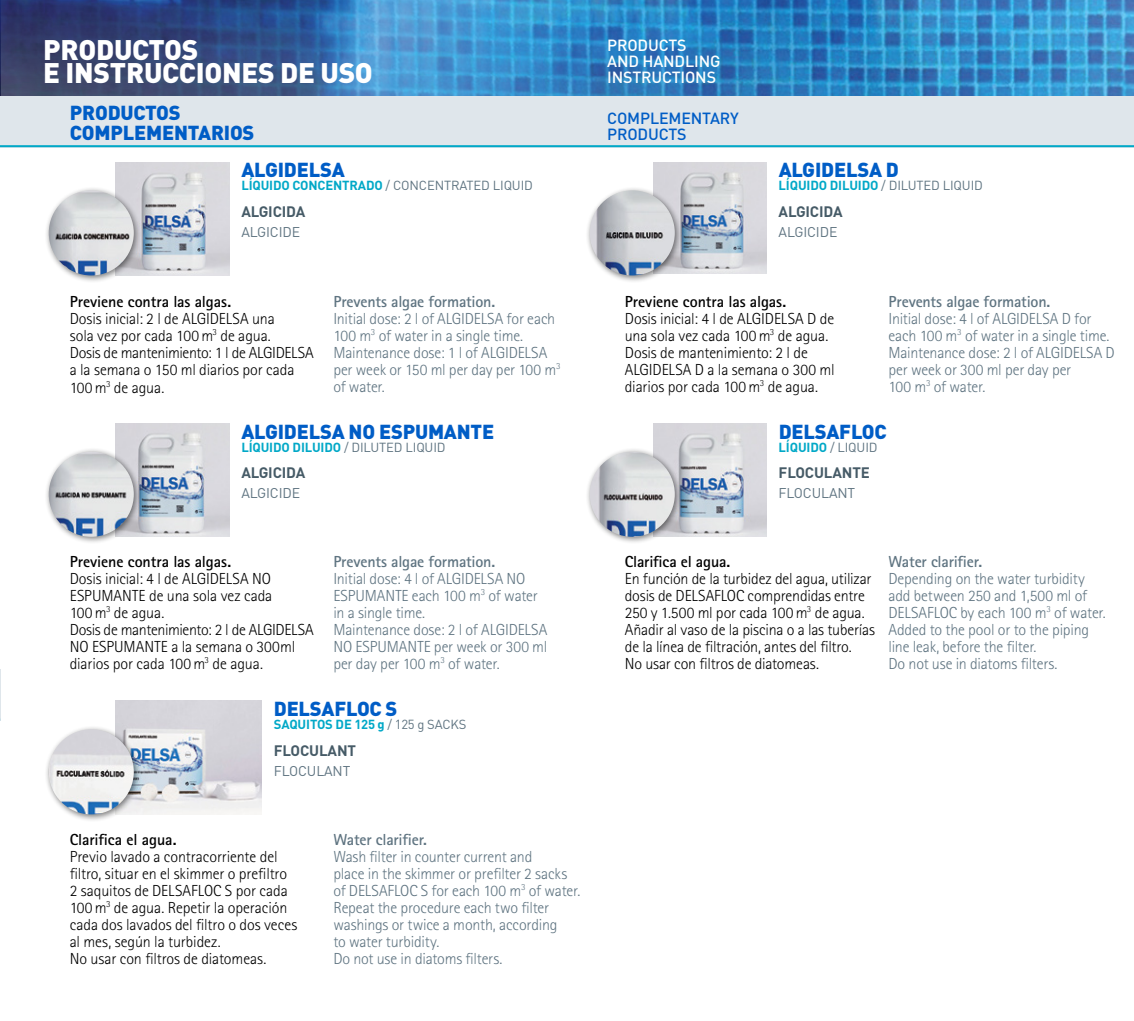
<style>
.page{position:relative;width:1134px;height:1021px;background:#fff}
.page>*{position:absolute;margin:0;border:0;box-sizing:border-box;transform-origin:0 0}
.t1{font:900 28px "DIN Pro";color:#fff}
.t2{font:900 20px "DIN Pro";color:#005dc6}
.t3{font:300 16px/17px "Rotis Sans Serif Std";letter-spacing:-.01em;color:#000}
.t4{font:300 16px/17px "Rotis Sans Serif Std";letter-spacing:-.01em;color:#5f7481}
.t5{font:700 16px "Rotis Sans Serif Std";letter-spacing:-.005em;color:#000}
.t6{font:700 16px "Rotis Sans Serif Std";letter-spacing:-.015em;color:#5f7481}
.t7{font:500 16px/16px "DIN Pro";letter-spacing:-.01em;color:#fff}
.t8{font:500 16px "DIN Pro";color:#005dc6}
.t9{font:700 15px "DIN Pro";letter-spacing:-.01em;color:#465b67}
.t10{font:14px "DIN Pro";letter-spacing:-.01em;color:#5f7481}
.t11{font:700 13px "DIN Pro";letter-spacing:-.01em;color:#00a8c7}
.t12{font:13px "DIN Pro";color:#5f7481}
.s1{font-weight:400;color:#5f7481}
</style>
<div class="page">
<img style="left:116px;top:701px;width:146px;height:113px">
<hr style="left:0;top:669px;width:1px;height:51px;background:#dfe6eb">
<img style="left:116px;top:162px;width:113px;height:113px">
<img style="left:653px;top:423px;width:113px;height:114px">
<img style="left:653px;top:162px;width:113px;height:112px">
<img style="left:116px;top:423px;width:113px;height:114px">
<img style="left:0;top:0;width:1134px;height:96px">
<div style="left:0;top:96px;width:1134px;height:51px;background:#dfe6eb"></div>
<hr style="left:0;top:145px;width:1134px;height:2px;background:#00a8c7">
<div style="left:44px;top:186px;width:97px;height:97px;background:#000;opacity:.5"></div>
<img style="left:49px;top:190px;width:85px;height:85px;border-radius:43px">
<div style="left:44px;top:447px;width:97px;height:97px;background:#000;opacity:.5"></div>
<img style="left:49px;top:451px;width:85px;height:86px;border-radius:43px">
<div style="left:44px;top:724px;width:97px;height:98px;background:#000;opacity:.5"></div>
<img style="left:49px;top:729px;width:85px;height:85px;border-radius:43px">
<div style="left:585px;top:447px;width:97px;height:97px;background:#000;opacity:.5"></div>
<img style="left:590px;top:451px;width:85px;height:86px;border-radius:43px">
<div style="left:585px;top:186px;width:97px;height:97px;background:#000;opacity:.5"></div>
<img style="left:590px;top:190px;width:85px;height:85px;border-radius:43px">
<h1 class="t1" style="left:43px;top:31px;width:19px">PRODU</h1>
<h1 class="t1" style="left:132px;top:31px;width:34px">CTOS</h1>
<h1 class="t1" style="left:43px;top:54px;width:39px">E INSTRU</h1>
<h1 class="t1" style="left:162px;top:54px;width:50px">CCIONES</h1>
<h1 class="t1" style="left:280px;top:54px;width:58px">DE USO</h1>
<p class="t2" style="left:70px;top:99px;width:14px">PRODU</p>
<p class="t2" style="left:134px;top:99px;width:24px">CTOS</p>
<p class="t2" style="left:70px;top:119px;width:26px">COMPLEMENTARIOS</p>
<p class="t2" style="left:241px;top:156px;width:13px">ALGIDELSA</p>
<p class="t11" style="left:241px;top:177px;width:177px">LÍQUIDO CONCENTRADO <span class="s1">/ CONCENTRATE</span></p>
<p class="t12" style="left:481px;top:177px;width:53px">D LIQUID</p>
<p class="t9" style="left:241px;top:201px;width:9px">ALGI</p>
<p class="t9" style="left:273px;top:201px;width:18px">CIDA</p>
<p class="t10" style="left:241px;top:222px;width:60px">ALGICIDE</p>
<p class="t5" style="left:70px;top:291px;width:163px">Previene contra las algas.</p>
<p class="t3" style="left:70px;top:310px;width:245px">Dosis inicial: 2 l de ALGIDELSA una<br>sola vez por cada 100 m<sup>3</sup> de agua.<br>Dosis de mantenimiento: 1 l de ALGIDELSA a la semana o 150 ml diarios por cada<br>100 m<sup>3</sup> de agua.</p>
<p class="t6" style="left:333px;top:291px;width:164px">Prevents algae formation.</p>
<p class="t4" style="left:333px;top:310px;width:229px">Initial dose: 2 l of ALGIDELSA for each<br>100 m<sup>3</sup> of water in a single time.<br>Maintenance dose: 1 l of ALGIDELSA per week or 150 ml per day per 100 m<sup>3 </sup>of water.</p>
<p class="t2" style="left:241px;top:418px;width:13px">ALGIDELSA</p>
<p class="t2" style="left:349px;top:418px;width:44px">NO ESPUMANTE</p>
<p class="t11" style="left:241px;top:438px;width:206px">LÍQUIDO DILUIDO <span class="s1">/ DILUTED LIQUI D</span></p>
<p class="t9" style="left:241px;top:462px;width:9px">ALGI</p>
<p class="t9" style="left:273px;top:462px;width:18px">CIDA</p>
<p class="t10" style="left:241px;top:483px;width:60px">ALGICIDE</p>
<p class="t5" style="left:70px;top:551px;width:163px">Previene contra las algas.</p>
<p class="t3" style="left:70px;top:570px;width:245px">Dosis inicial: 4 l de ALGIDELSA NO<br>ESPUMANTE de una sola vez cada<br>100 m<sup>3</sup> de agua.<br>Dosis de mantenimiento: 2 l de ALGIDELSA<br>NO ESPUMANTE a la semana o 300ml diarios por cada 100 m<sup>3</sup> de agua.</p>
<p class="t6" style="left:333px;top:551px;width:164px">Prevents algae formation.</p>
<p class="t4" style="left:333px;top:570px;width:215px">Initial dose: 4 l of ALGIDELSA NO<br>ESPUMANTE each 100 m<sup>3</sup> of water in a single time.<br>Maintenance dose: 2 l of ALGIDELSA<br>NO ESPUMANTE per week or 300 ml per day per 100 m<sup>3</sup> of water.</p>
<p class="t2" style="left:274px;top:695px;width:13px">DELSAFLO</p>
<p class="t2" style="left:370px;top:695px;width:28px">C S</p>
<p class="t11" style="left:274px;top:715px;width:193px">SAQUITOS DE 125 G <span class="s1">/ 125 G SAC KS</span></p>
<p class="t9" style="left:274px;top:740px;width:46px">FLOCULANT</p>
<p class="t10" style="left:274px;top:761px;width:78px">FLOCU LANT</p>
<p class="t5" style="left:70px;top:829px;width:108px">Clarifica el agua.</p>
<p class="t3" style="left:70px;top:847px;width:229px">Previo lavado a contracorriente del filtro, situar en el skimmer o prefiltro 2 saquitos de DELSAFLOC S por cada 100 m<sup>3</sup> de agua. Repetir la operación cada dos lavados del filtro o dos veces al mes, según la turbidez.<br>No usar con filtros de diatomeas.</p>
<p class="t6" style="left:333px;top:829px;width:95px">Water clarifier.</p>
<p class="t4" style="left:333px;top:847px;width:248px">Wash filter in counter current and<br>place in the skimmer or prefilter 2 sacks of DELSAFLOC S for each 100 m<sup>3</sup> of water.<br>Repeat the procedure each two filter washings or twice a month, according<br>to water turbidity.<br>Do not use in diatoms filters.</p>
<p class="t7" style="left:607px;top:36px;width:115px">PRODUCTS<br>AND HANDLING<br>INSTRUCTIONS</p>
<p class="t8" style="left:607px;top:107px;width:12px">COMPLEMENTAR</p>
<p class="t8" style="left:730px;top:107px;width:10px">Y</p>
<p class="t8" style="left:607px;top:123px;width:11px">PRO</p>
<p class="t8" style="left:638px;top:123px;width:50px">DUCTS</p>
<p class="t2" style="left:779px;top:156px;width:13px">ALGIDELSA</p>
<p class="t2" style="left:886px;top:156px;width:12px">D</p>
<p class="t11" style="left:779px;top:177px;width:206px">LÍQUIDO DILUIDO <span class="s1">/ DILUTED LIQUI D</span></p>
<p class="t9" style="left:779px;top:201px;width:9px">ALGI</p>
<p class="t9" style="left:810px;top:201px;width:18px">CIDA</p>
<p class="t10" style="left:779px;top:222px;width:60px">ALGICIDE</p>
<p class="t5" style="left:625px;top:291px;width:163px">Previene contra las algas.</p>
<p class="t3" style="left:625px;top:310px;width:211px">Dosis inicial: 4 l de ALGIDELSA D de una sola vez cada 100 m<sup>3</sup> de agua.<br>Dosis de mantenimiento: 2 l de<br>ALGIDELSA D a la semana o 300 ml diarios por cada 100 m<sup>3</sup> de agua.</p>
<p class="t6" style="left:888px;top:291px;width:164px">Prevents algae formation.</p>
<p class="t4" style="left:888px;top:310px;width:228px">Initial dose: 4 l of ALGIDELSA D for each 100 m<sup>3</sup> of water in a single time.<br>Maintenance dose: 2 l of ALGIDELSA D per week or 300 ml per day per<br>100 m<sup>3</sup> of water.</p>
<p class="t2" style="left:779px;top:418px;width:13px">DELSAFLO</p>
<p class="t2" style="left:874px;top:418px;width:14px">C</p>
<p class="t11" style="left:779px;top:438px;width:100px">LÍQUIDO <span class="s1">/ LIQUI D</span></p>
<p class="t9" style="left:779px;top:462px;width:46px">FLOCULANTE</p>
<p class="t10" style="left:779px;top:483px;width:78px">FLOCU LANT</p>
<p class="t5" style="left:625px;top:551px;width:107px">Clarifica el agua.</p>
<p class="t3" style="left:625px;top:569px;width:252px">En función de la turbidez del agua, utilizar dosis de DELSAFLOC comprendidas entre 250 y 1.500 ml por cada 100 m<sup>3</sup> de agua.<br>Añadir al vaso de la piscina o a las tuberías de la línea de filtración, antes del filtro.<br>No usar con filtros de diatomeas.</p>
<p class="t6" style="left:888px;top:551px;width:95px">Water clarifier.</p>
<p class="t4" style="left:888px;top:569px;width:219px">Depending on the water turbidity add between 250 and 1,500 ml of<br>DELSAFLOC by each 100 m<sup>3</sup> of water.<br>Added to the pool or to the piping line leak, before the filter.<br>Do not use in diatoms filters.</p>
</div>
